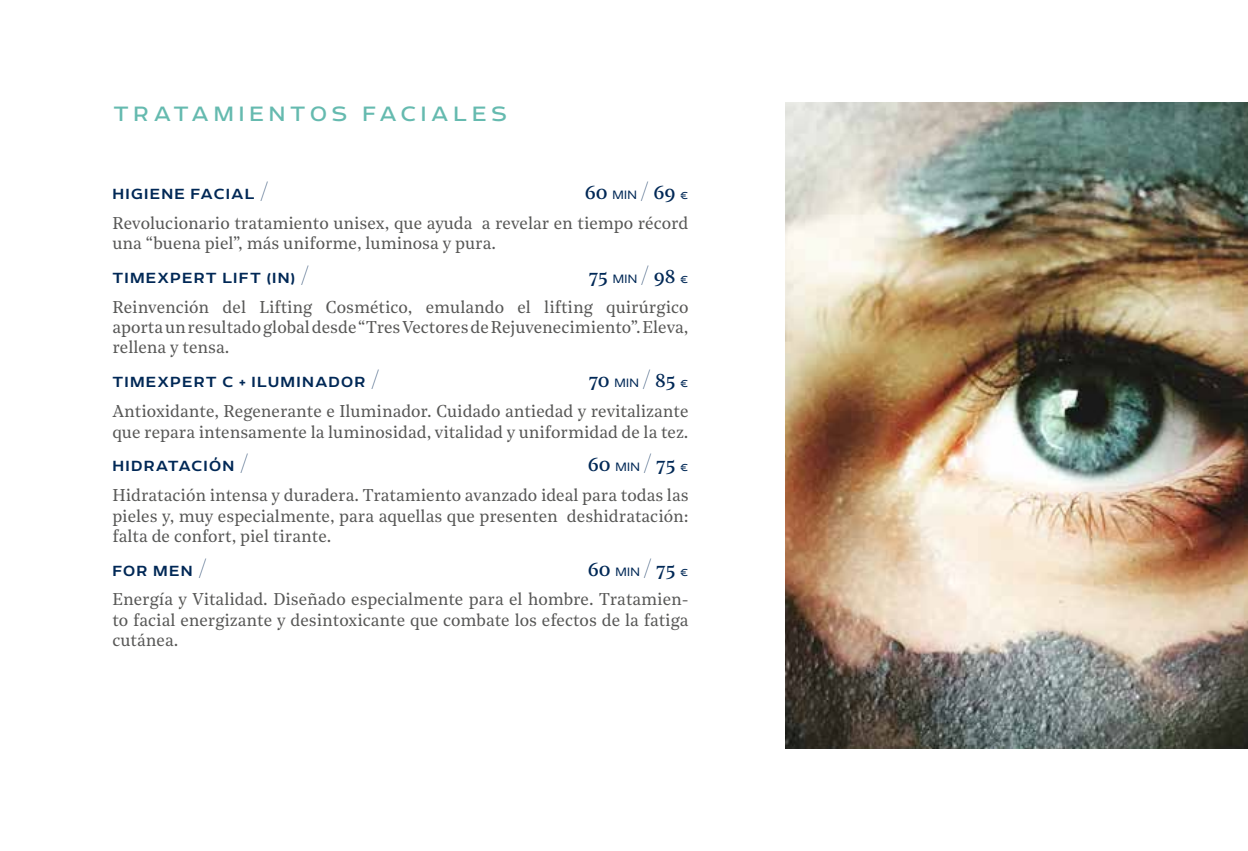
<style>
.page{position:relative;width:1248px;height:851px;background:#fff}
.page>*{position:absolute;margin:0;border:0;box-sizing:border-box;transform-origin:0 0}
.t1{font:24px "Echoes Sans";letter-spacing:.2em;color:#65baaf}
.t2{font:20px "Noe Text";color:#002856}
.t3{font:17px/20.4px "Noe Text";color:#575756;text-align:justify}
.t4{font:500 17px "Echoes Sans";letter-spacing:.07em;color:#002856}
.s1{font-family:"Noe Display";font-weight:400;font-size:22px}
.s2{font-family:"Echoes Sans";font-weight:300;font-size:14px}
.s3{font-family:"Noe Display";font-size:22px}
</style>
<div class="page">
<img style="left:785px;top:102px;width:462px;height:646px">
<h1 class="t1" style="left:113px;top:100px;width:395px">TRATAMIENTOS FACIALES</h1>
<p class="t4" style="left:112px;top:184px;width:157px">HIGIENE FACIAL <span class="s1">/</span></p>
<p class="t2" style="left:584px;top:177px;width:105px">60 <span class="s2">MIN</span> <span class="s3">/</span> 69 <span class="s2">€</span></p>
<p class="t3" style="left:112px;top:212px;width:577px">Revolucionario tratamiento unisex, que ayuda a revelar en tiempo récord una “buena piel”, más uniforme, luminosa y pura.</p>
<p class="t4" style="left:112px;top:268px;width:198px">TIMEXPERT LIFT (IN) <span class="s1">/</span></p>
<p class="t2" style="left:588px;top:261px;width:101px">75 <span class="s2">MIN</span> <span class="s3">/</span> 98 <span class="s2">€</span></p>
<p class="t3" style="left:112px;top:295px;width:577px">Reinvención del Lifting Cosmético, emulando el lifting quirúrgico aporta un resultado global desde “Tres Vectores de Rejuvenecimiento”. Eleva, rellena y tensa.</p>
<p class="t4" style="left:112px;top:372px;width:269px">TIMEXPERT C + ILUMINADOR <span class="s1">/</span></p>
<p class="t2" style="left:588px;top:365px;width:101px">70 <span class="s2">MIN</span> <span class="s3">/</span> 85 <span class="s2">€</span></p>
<p class="t3" style="left:112px;top:400px;width:577px">Antioxidante, Regenerante e Iluminador. Cuidado antiedad y revitalizante que repara intensamente la luminosidad, vitalidad y uniformidad de la tez.</p>
<p class="t4" style="left:112px;top:456px;width:137px">HIDRATACIÓN <span class="s1">/</span></p>
<p class="t2" style="left:587px;top:449px;width:102px">60 <span class="s2">MIN</span> <span class="s3">/</span> 75 <span class="s2">€</span></p>
<p class="t3" style="left:112px;top:484px;width:577px">Hidratación intensa y duradera. Tratamiento avanzado ideal para todas las pieles y, muy especialmente, para aquellas que presenten deshidratación: falta de confort, piel tirante.</p>
<p class="t4" style="left:112px;top:560px;width:96px">FOR MEN <span class="s1">/</span></p>
<p class="t2" style="left:587px;top:553px;width:102px">60 <span class="s2">MIN</span> <span class="s3">/</span> 75 <span class="s2">€</span></p>
<p class="t3" style="left:112px;top:588px;width:577px">Energía y Vitalidad. Diseñado especialmente para el hombre. Tratamien&shy;to facial energizante y desintoxicante que combate los efectos de la fatiga cutánea.</p>
</div>
